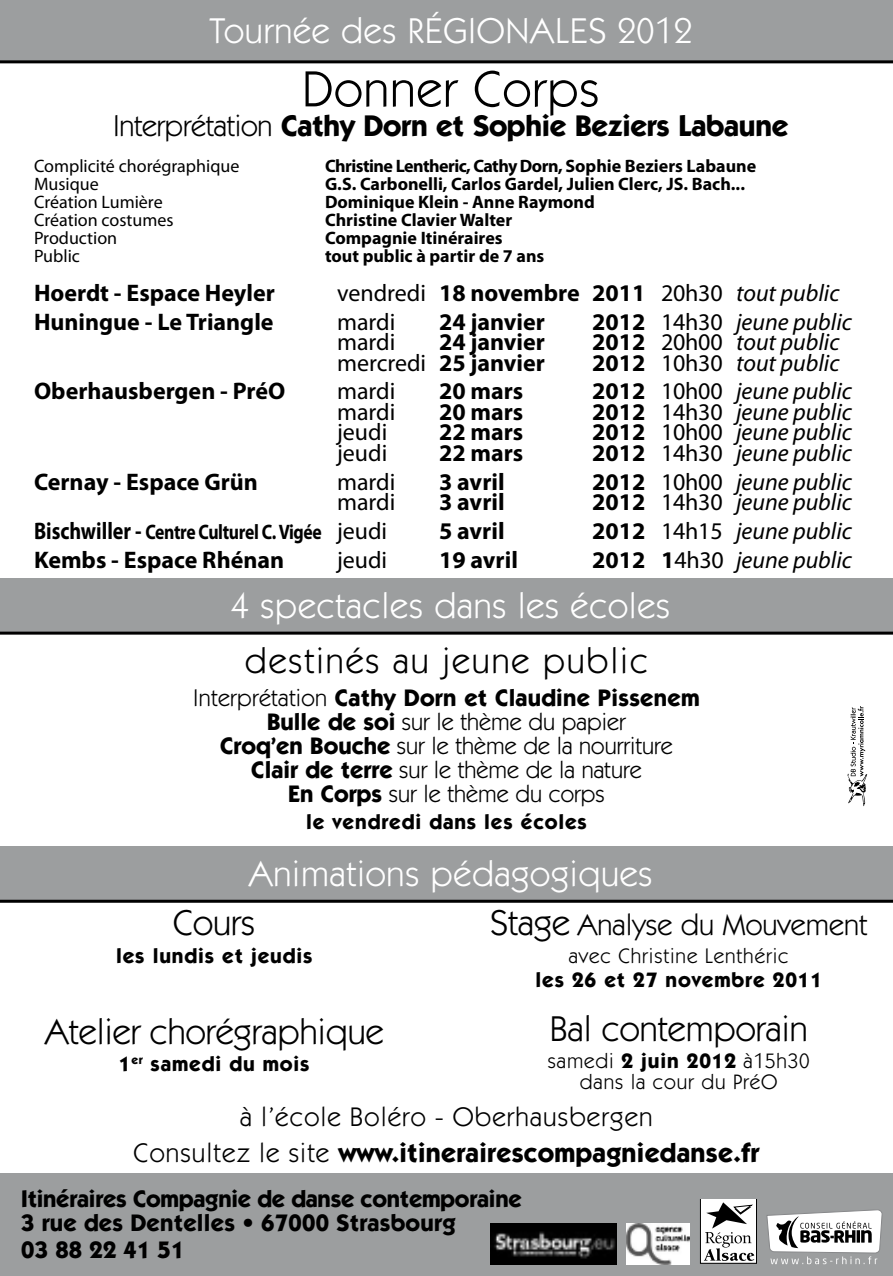
<style>
.page{position:relative;width:893px;height:1276px;background:#fff}
.page>*{position:absolute;margin:0;border:0;box-sizing:border-box;transform-origin:0 0}
.t1{font:51px "Itc Kabel";letter-spacing:.02em;color:#000}
.t2{font:36px "Itc Kabel";letter-spacing:.02em;color:#fff}
.t3{font:36px "Itc Kabel";color:#000}
.t4{font:36px "Itc Kabel";letter-spacing:.05em;color:#000}
.t5{font:700 30px "Itc Kabel";letter-spacing:-.01em;color:#000}
.t6{font:30px "Itc Kabel";color:#000}
.t7{font:27px/36px "Itc Kabel";letter-spacing:.04em;color:#000;text-align:center}
.t8{font:italic 24px "Myriad Pro";color:#000}
.t9{font:700 24px "Myriad Pro";color:#000}
.t10{font:24px/24px "Itc Kabel";color:#000;text-align:center}
.t11{font:700 24px/24px "Itc Kabel";letter-spacing:-.01em;color:#000}
.t12{font:24px "Myriad Pro";color:#000}
.t13{font:700 21px "Itc Kabel";letter-spacing:.04em;color:#000}
.t14{font:21px/21px "Itc Kabel";letter-spacing:.04em;color:#000;text-align:center}
.t15{font:700 21px "Myriad Pro";letter-spacing:-.02em;color:#000;scale:.84 1}
.t16{font:700 18px "Myriad Pro";color:#000}
.t17{font:18px "Myriad Pro";color:#000}
.t18{font:700 18px "Myriad Pro";letter-spacing:-.03em;color:#000}
.s1{font-weight:400}
.s2{font-weight:400;font-style:italic}
.s3{font-weight:700;font-style:normal}
.s4{font-style:normal}
.s5{font-size:24px}
.s6{font-weight:400;font-size:24px}
.s7{font-weight:700}
.s8{font-size:36px}
</style>
<div class="page">
<div style="left:0;top:1174px;width:893px;height:102px;background:#9c9e9f"></div>
<div style="left:0;top:0;width:893px;height:62px;background:#9c9e9f"></div>
<div style="left:0;top:578px;width:893px;height:55px;background:#9c9e9f"></div>
<div style="left:0;top:846px;width:893px;height:55px;background:#9c9e9f"></div>
<hr style="left:0;top:60px;width:893px;height:3px;background:#000">
<hr style="left:0;top:631px;width:893px;height:3px;background:#000">
<hr style="left:0;top:899px;width:893px;height:3px;background:#000">
<svg style="left:847px;top:706px;width:20px;height:100px"></svg>
<svg style="left:767px;top:1209px;width:115px;height:55px"></svg>
<img style="left:490px;top:1224px;width:126px;height:40px">
<svg style="left:700px;top:1199px;width:57px;height:64px;background:#bebebe"></svg>
<img style="left:626px;top:1224px;width:63px;height:40px">
<h2 class="t2" style="left:209px;top:10px;width:484px">Tournée des Régionales 2012</h2>
<h1 class="t1" style="left:302px;top:59px;width:299px">Donner Corps</h1>
<p class="t5" style="left:113px;top:108px;width:677px"><span class="s1">I nterprétation</span> Cathy Dorn et Sophie Beziers Labaune</p>
<p class="t17" style="left:34px;top:155px;width:207px">Complicité chorégraphique</p>
<p class="t18" style="left:325px;top:155px;width:433px">Christine Lentheric, Cathy Dorn, Sophie Beziers Labaune</p>
<p class="t17" style="left:34px;top:173px;width:66px">Musique</p>
<p class="t16" style="left:325px;top:173px;width:421px">G.S. Carbonelli, Carlos Gardel, Julien Clerc, JS. Bach...</p>
<p class="t17" style="left:34px;top:191px;width:130px">Création Lumière</p>
<p class="t16" style="left:325px;top:191px;width:271px">Dominique Klein - Anne Raymond</p>
<p class="t17" style="left:34px;top:209px;width:141px">Création costumes</p>
<p class="t16" style="left:325px;top:209px;width:189px">Christine Clavier Walter</p>
<p class="t17" style="left:34px;top:227px;width:85px">Production</p>
<p class="t16" style="left:325px;top:227px;width:179px">Compagnie Itinéraires</p>
<p class="t17" style="left:34px;top:245px;width:47px">Public</p>
<p class="t16" style="left:325px;top:245px;width:221px">tout public à partir de 7 ans</p>
<p class="t9" style="left:34px;top:277px;width:242px">Hoerdt - Espace Heyler</p>
<p class="t9" style="left:337px;top:277px;width:504px"><span class="s1">vendredi</span> 18 novembre 2011 <span class="s1">20h30</span> <span class="s2">tout public</span></p>
<p class="t9" style="left:34px;top:306px;width:241px">Huningue - Le Triangle</p>
<p class="t12" style="left:337px;top:307px;width:60px">mardi</p>
<p class="t9" style="left:439px;top:306px;width:107px">24 janvier</p>
<p class="t8" style="left:592px;top:307px;width:261px"><span class="s3">2012</span> <span class="s4">14h30</span> jeune public</p>
<p class="t12" style="left:337px;top:327px;width:60px">mardi</p>
<p class="t9" style="left:439px;top:326px;width:107px">24 janvier</p>
<p class="t8" style="left:592px;top:327px;width:249px"><span class="s3">2012</span> <span class="s4">20h00</span> tout public</p>
<p class="t9" style="left:337px;top:347px;width:209px"><span class="s1">mercredi</span> 25 janvier</p>
<p class="t8" style="left:592px;top:348px;width:249px"><span class="s3">2012</span> <span class="s4">10h30</span> tout public</p>
<p class="t9" style="left:34px;top:376px;width:253px">Oberhausbergen - PréO</p>
<p class="t12" style="left:337px;top:377px;width:60px">mardi</p>
<p class="t9" style="left:439px;top:376px;width:86px">20 mars</p>
<p class="t8" style="left:592px;top:376px;width:261px"><span class="s3">2012</span> <span class="s4">10h00</span> jeune public</p>
<p class="t12" style="left:337px;top:397px;width:60px">mardi</p>
<p class="t9" style="left:439px;top:396px;width:86px">20 mars</p>
<p class="t8" style="left:592px;top:397px;width:261px"><span class="s3">2012</span> <span class="s4">14h30</span> jeune public</p>
<p class="t12" style="left:337px;top:417px;width:52px">jeudi</p>
<p class="t9" style="left:439px;top:416px;width:86px">22 mars</p>
<p class="t8" style="left:592px;top:417px;width:261px"><span class="s3">2012</span> <span class="s4">10h00</span> jeune public</p>
<p class="t12" style="left:337px;top:438px;width:52px">jeudi</p>
<p class="t9" style="left:439px;top:437px;width:86px">22 mars</p>
<p class="t8" style="left:592px;top:438px;width:261px"><span class="s3">2012</span> <span class="s4">14h30</span> jeune public</p>
<p class="t9" style="left:34px;top:466px;width:226px">Cernay - Espace Grün</p>
<p class="t12" style="left:337px;top:467px;width:60px">mardi</p>
<p class="t9" style="left:439px;top:466px;width:67px">3 avril</p>
<p class="t8" style="left:592px;top:467px;width:261px"><span class="s3">2012</span> <span class="s4">10h00</span> jeune public</p>
<p class="t12" style="left:337px;top:487px;width:60px">mardi</p>
<p class="t9" style="left:439px;top:486px;width:67px">3 avril</p>
<p class="t8" style="left:592px;top:487px;width:261px"><span class="s3">2012</span> <span class="s4">14h30</span> jeune public</p>
<p class="t15" style="left:34px;top:518px;width:422px"><span class="s5">Bischwiller -</span> Centre Culturel C. Vigée <span class="s6">jeudi</span></p>
<p class="t9" style="left:439px;top:515px;width:67px">5 avril</p>
<p class="t8" style="left:592px;top:516px;width:261px"><span class="s3">2012</span> <span class="s4">14h15</span> jeune public</p>
<p class="t9" style="left:34px;top:544px;width:252px">Kembs - Espace Rhénan</p>
<p class="t12" style="left:337px;top:545px;width:52px">jeudi</p>
<p class="t9" style="left:439px;top:544px;width:80px">19 avril</p>
<p class="t8" style="left:592px;top:545px;width:261px"><span class="s3">2012 1</span><span class="s4">4h30</span> jeune public</p>
<h2 class="t2" style="left:231px;top:584px;width:441px">4 spectacles dans les écoles</h2>
<h2 class="t4" style="left:245px;top:640px;width:405px">destinés au jeune public</h2>
<p class="t10" style="left:193px;top:685px;width:508px">I nterprétation <span class="s7">Cathy Dorn et Claudine Pissenem Bulle de soi</span> sur le thème du papier<br><span class="s7">Croq’en Bouche</span> sur le thème de la nourriture<br><span class="s7">Clair de terre</span> sur le thème de la nature<br><span class="s7">En Corps</span> sur le thème du corps</p>
<p class="t13" style="left:306px;top:809px;width:282px">le vendredi dans les écoles</p>
<h2 class="t2" style="left:249px;top:852px;width:405px">Animations pédagogiques</h2>
<h2 class="t3" style="left:173px;top:902px;width:84px">Cours</h2>
<p class="t13" style="left:116px;top:942px;width:198px">les lundis et jeudis</p>
<p class="t6" style="left:490px;top:907px;width:379px"><span class="s8">Stage</span> Analyse du Mouvement</p>
<p class="t14" style="left:569px;top:944px;width:221px">avec Christine Lenthéric</p>
<p class="t13" style="left:535px;top:966px;width:288px">les 26 et 27 novembre 2011</p>
<h2 class="t3" style="left:550px;top:1007px;width:259px">Bal contemporain</h2>
<p class="t14" style="left:548px;top:1049px;width:263px">samedi <span class="s7">2 juin 2012</span> à15h30 dans la cour du PréO</p>
<p class="t7" style="left:134px;top:1098px;width:627px">à l’école Boléro - Oberhausbergen<br>Consultez le site <span class="s7">www.itinerairescompagniedanse.fr</span></p>
<h2 class="t3" style="left:45px;top:1010px;width:341px">Atelier chorégraphique</h2>
<p class="t13" style="left:119px;top:1050px;width:192px">1<sup>er</sup> samedi du mois</p>
<p class="t11" style="left:21px;top:1186px;width:502px">Itinéraires Compagnie de danse contemporaine<br>3 rue des Dentelles • 67000 Strasbourg</p>
<p class="t11" style="left:21px;top:1237px;width:165px">03 88 22 41 51</p>
</div>
